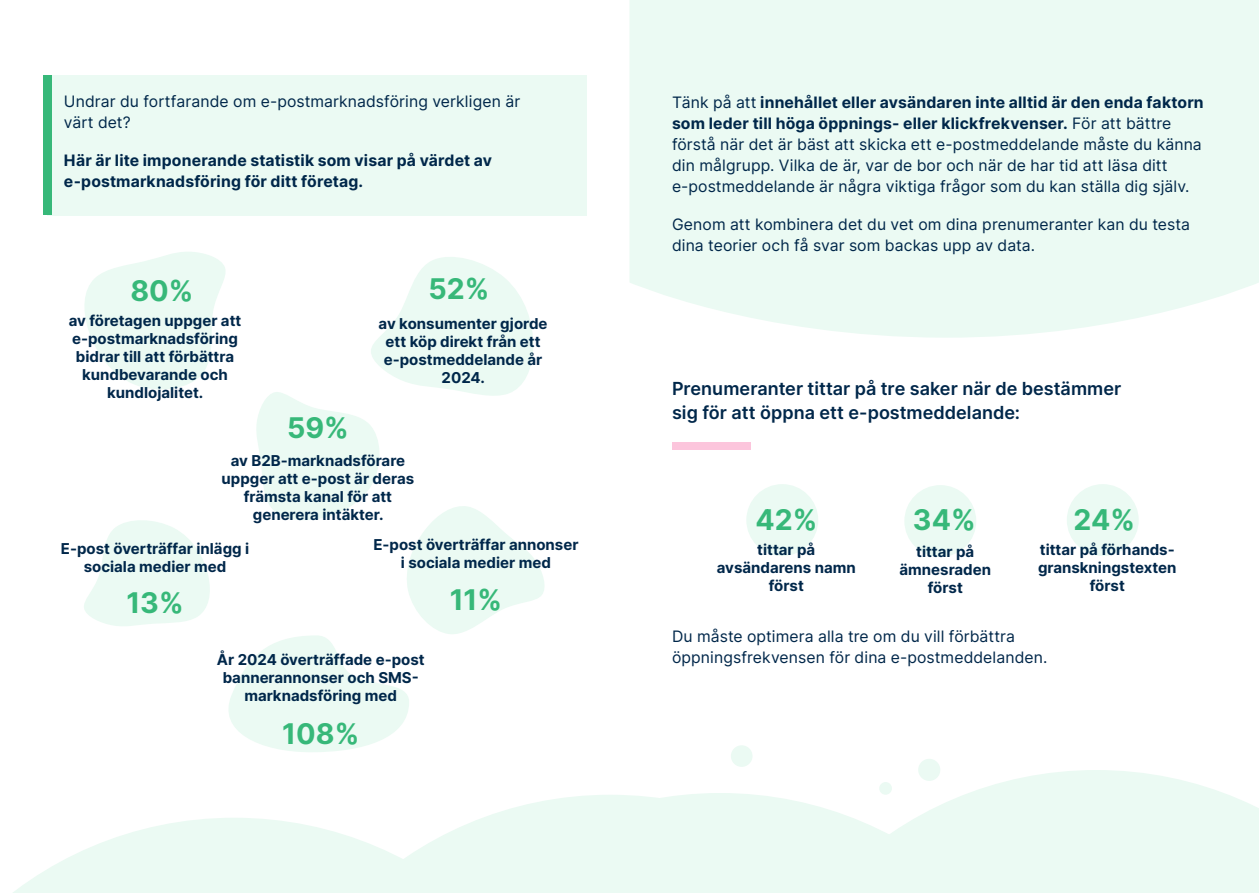
<style>
.page{position:relative;width:1259px;height:893px;background:#fff}
.page>*{position:absolute;margin:0;border:0;box-sizing:border-box;transform-origin:0 0}
.t1{font:700 28.5px "Inter";color:#37b879}
.t2{font:600 18px/24px "Inter";color:#00274a}
.t3{font:15.75px/21px "Inter";letter-spacing:.005em;color:#00274a}
.t4{font:700 15.75px/21px "Inter";letter-spacing:.01em;color:#00274a}
.t5{font:700 15px/18px "Inter";color:#00274a;text-align:center}
.s1{font-weight:700}
</style>
<div class="page">
<div style="left:746px;top:484px;width:72px;height:72px;background:#ebfaf3;border-radius:50%"></div>
<div style="left:904px;top:485px;width:72px;height:72px;background:#ebfaf3;border-radius:50%"></div>
<div style="left:1066px;top:484px;width:72px;height:72px;background:#ebfaf3;border-radius:50%"></div>
<svg style="left:84px;top:252px;width:461px;height:500px"></svg>
<div style="left:629px;top:0;width:630px;height:338px;background:#ebfaf3"></div>
<div style="left:47px;top:75px;width:540px;height:141px;background:#ebfaf3"></div>
<div style="left:43px;top:75px;width:8px;height:139px;background:#37b879"></div>
<svg style="left:730px;top:770px;width:529px;height:123px;fill:#ebfaf3"></svg>
<svg style="left:13px;top:818px;width:231px;height:75px;fill:#ebfaf3"></svg>
<svg style="left:244px;top:795px;width:732px;height:98px;fill:#ebfaf3"></svg>
<div style="left:879px;top:782px;width:13px;height:13px;background:#ebfaf3;border-radius:50%"></div>
<div style="left:918px;top:759px;width:22px;height:22px;background:#ebfaf3;border-radius:50%"></div>
<div style="left:731px;top:745px;width:21px;height:22px;background:#ebfaf3;border-radius:50%"></div>
<div style="left:672px;top:442px;width:78px;height:7px;background:#fcc5dc"></div>
<p class="t3" style="left:64px;top:91px;width:458px">Undrar du fortfarande om e-postmarknadsföring verkligen är värt det?</p>
<p class="t4" style="left:64px;top:149px;width:430px">Här är lite imponerande statistik som visar på värdet av e-postmarknadsföring för ditt företag.</p>
<h1 class="t1" style="left:130px;top:269px;width:64px">80%</h1>
<p class="t5" style="left:69px;top:311px;width:174px">av företagen uppger att e-postmarknadsföring bidrar till att förbättra kundbevarande och kundlojalitet.</p>
<h1 class="t1" style="left:287px;top:406px;width:63px">59%</h1>
<h1 class="t1" style="left:428px;top:267px;width:62px">52%</h1>
<p class="t5" style="left:379px;top:314px;width:170px">av konsumenter gjorde ett köp direkt från ett e-postmeddelande år<br>2024.</p>
<p class="t5" style="left:222px;top:451px;width:194px">av B2B-marknadsförare uppger att e-post är deras främsta kanal för att generera intäkter.</p>
<p class="t5" style="left:61px;top:539px;width:190px">E-post överträffar inlägg i sociala medier med</p>
<h1 class="t1" style="left:126px;top:582px;width:59px">13%</h1>
<p class="t5" style="left:373px;top:535px;width:207px">E-post överträffar annonser i sociala medier med</p>
<h1 class="t1" style="left:450px;top:579px;width:54px">11%</h1>
<p class="t5" style="left:217px;top:650px;width:209px">År 2024 överträffade e-post bannerannonser och SMS&shy;marknadsföring med</p>
<h1 class="t1" style="left:282px;top:712px;width:78px">108%</h1>
<p class="t3" style="left:672px;top:91px;width:533px">Tänk på att <span class="s1">innehållet eller avsändaren inte alltid är den enda faktorn som leder till höga öppnings- eller klickfrekvenser.</span> För att bättre förstå när det är bäst att skicka ett e-postmeddelande måste du känna din målgrupp. Vilka de är, var de bor och när de har tid att läsa ditt e-postmeddelande är några viktiga frågor som du kan ställa dig själv.</p>
<p class="t3" style="left:672px;top:213px;width:519px">Genom att kombinera det du vet om dina prenumeranter kan du testa dina teorier och få svar som backas upp av data.</p>
<p class="t2" style="left:672px;top:376px;width:451px">Prenumeranter tittar på tre saker när de bestämmer sig för att öppna ett e-postmeddelande:</p>
<h1 class="t1" style="left:755px;top:498px;width:63px">42%</h1>
<p class="t5" style="left:717px;top:540px;width:140px">tittar på avsändarens namn först</p>
<h1 class="t1" style="left:913px;top:498px;width:64px">34%</h1>
<p class="t5" style="left:899px;top:542px;width:93px">tittar på ämnesraden först</p>
<h1 class="t1" style="left:1073px;top:498px;width:63px">24%</h1>
<p class="t5" style="left:1038px;top:540px;width:140px">tittar på förhands&shy;granskningstexten först</p>
<p class="t3" style="left:672px;top:625px;width:377px">Du måste optimera alla tre om du vill förbättra öppningsfrekvensen för dina e-postmeddelanden.</p>
</div>
